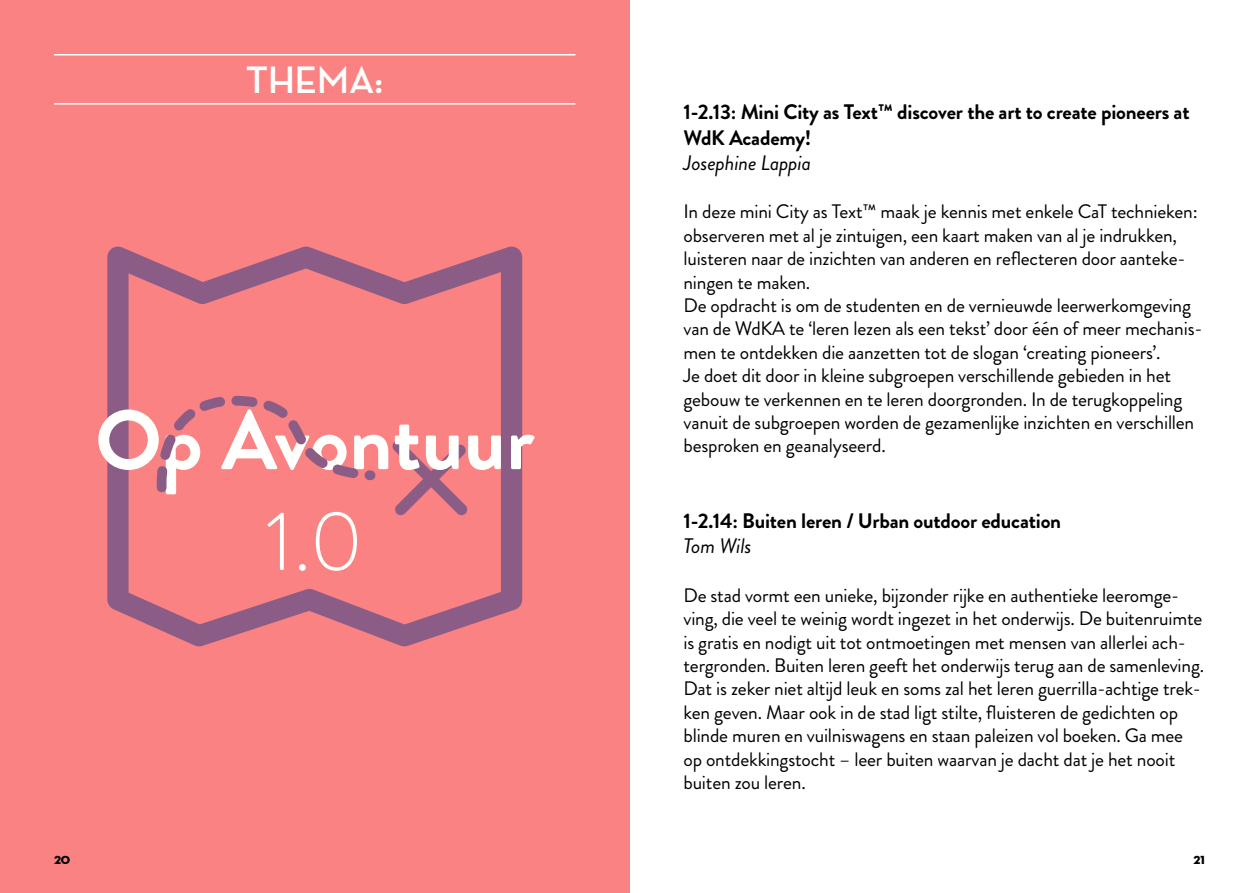
<style>
.page{position:relative;width:1259px;height:893px;background:#fff}
.page>*{position:absolute;margin:0;border:0;box-sizing:border-box;transform-origin:0 0}
.t1{font:700 84px "Brandon Grotesque";color:#fffffe}
.t2{font:300 84px "Brandon Grotesque";color:#fffffe}
.t3{font:700 39px "Neutra Disp";color:#fffffe}
.t4{font:700 21px/25.2px "Brandon Grotesque";letter-spacing:-.01em;color:#000}
.t5{font:italic 21px "Brandon Grotesque";letter-spacing:-.01em;color:#000}
.t6{font:19.5px/23.4px "Brandon Grotesque";letter-spacing:-.01em;color:#000}
.t7{font:12px "Neutra Disp Titling";color:#000}
</style>
<div class="page">
<div style="left:0;top:0;width:629px;height:893px;background:#fa8283"></div>
<hr style="left:54px;top:54px;width:521px;height:2px;background:#fff">
<hr style="left:54px;top:103px;width:521px;height:2px;background:#fff">
<svg style="left:107px;top:246px;width:415px;height:401px"></svg>
<svg style="left:392px;top:440px;width:76px;height:75px"></svg>
<svg style="left:157px;top:396px;width:219px;height:96px"></svg>
<h2 class="t3" style="left:246px;top:58px;width:139px">THEMA:</h2>
<h1 class="t1" style="left:95px;top:382px;width:441px">Op Avontuur</h1>
<h1 class="t2" style="left:266px;top:484px;width:99px">1.0</h1>
<p class="t4" style="left:683px;top:100px;width:507px">1-2.13: Mini City as Text™ discover the art to create pioneers at<br>WdK Academy!</p>
<p class="t5" style="left:683px;top:148px;width:129px">Josephine Lappia</p>
<p class="t6" style="left:683px;top:200px;width:520px">In deze mini City as Text™ maak je kennis met enkele CaT technieken: observeren met al je zintuigen, een kaart maken van al je indrukken, luisteren naar de inzichten van anderen en reflecteren door aanteke&shy;ningen te maken.<br>De opdracht is om de studenten en de vernieuwde leerwerkomgeving van de WdKA te ‘leren lezen als een tekst’ door één of meer mechanis&shy;men te ontdekken die aanzetten tot de slogan ‘creating pioneers’.<br>Je doet dit door in kleine subgroepen verschillende gebieden in het gebouw te verkennen en te leren doorgronden. In de terugkoppeling vanuit de subgroepen worden de gezamenlijke inzichten en verschillen besproken en geanalyseerd.</p>
<p class="t4" style="left:683px;top:508px;width:379px">1-2.14: Buiten leren / Urban outdoor education</p>
<p class="t5" style="left:683px;top:531px;width:70px">Tom Wils</p>
<p class="t6" style="left:683px;top:584px;width:522px">De stad vormt een unieke, bijzonder rijke en authentieke leeromge&shy;ving, die veel te weinig wordt ingezet in het onderwijs. De buitenruimte is gratis en nodigt uit tot ontmoetingen met mensen van allerlei ach&shy;tergronden. Buiten leren geeft het onderwijs terug aan de samenleving.<br>Dat is zeker niet altijd leuk en soms zal het leren guerrilla-achtige trek&shy;ken geven. Maar ook in de stad ligt stilte, fluisteren de gedichten op blinde muren en vuilniswagens en staan paleizen vol boeken. Ga mee op ontdekkingstocht – leer buiten waarvan je dacht dat je het nooit buiten zou leren.</p>
<p class="t7" style="left:54px;top:852px;width:18px">20</p>
<p class="t7" style="left:1193px;top:852px;width:13px">21</p>
</div>
